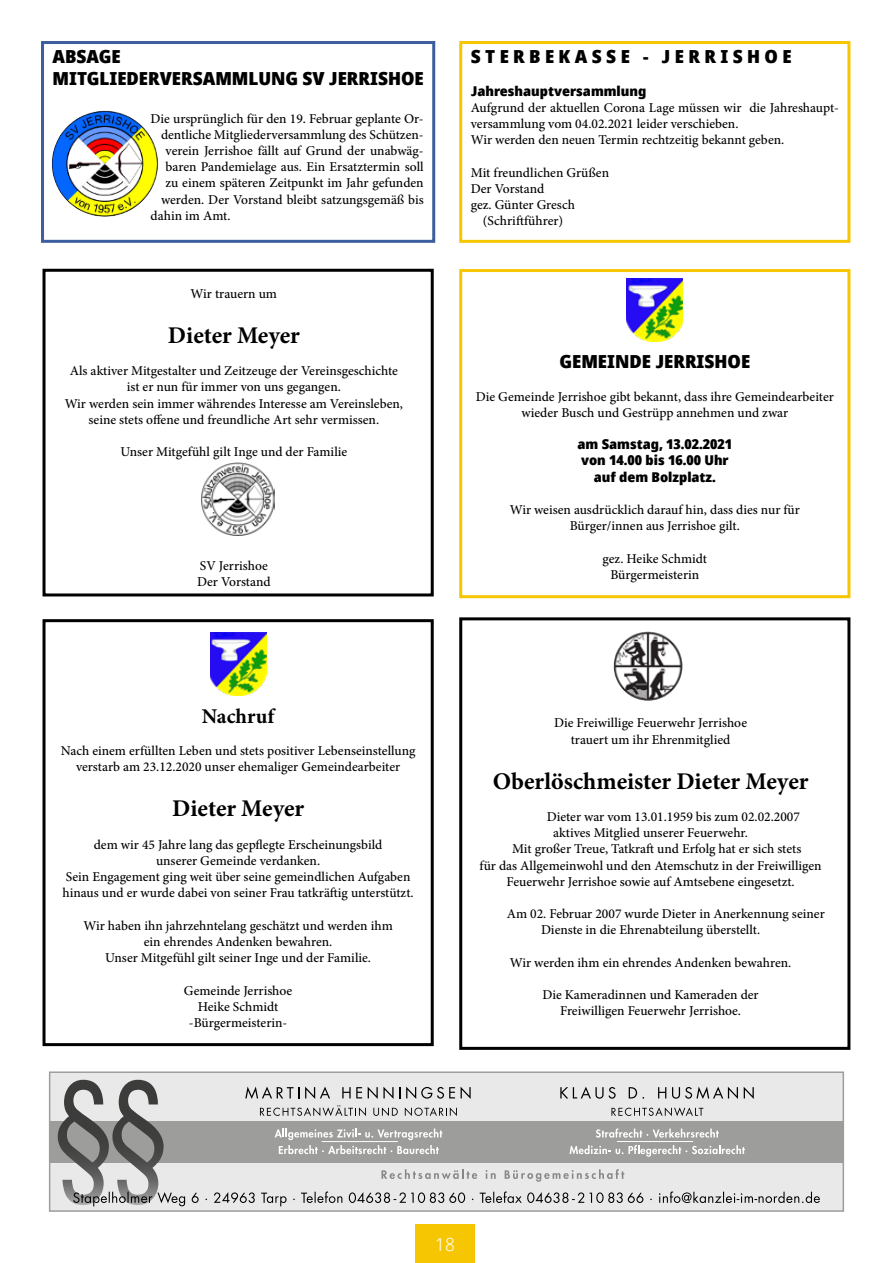
<style>
.page{position:relative;width:893px;height:1263px;background:#fff}
.page>*{position:absolute;margin:0;border:0;box-sizing:border-box;transform-origin:0 0}
.t1{font:700 24px "Minion Pro";color:#000}
.t2{font:700 21px "Minion Pro";color:#000}
.t3{font:900 18px/21.6px "Avrile Sans";color:#000}
.t4{font:300 18px "Avrile Sans";color:#fff}
.t5{font:500 13.5px/16.2px "Minion Pro";color:#000;text-align:center}
.t6{font:900 13.5px/16.2px "Avrile Sans";color:#000;text-align:center}
</style>
<div class="page">
<div style="left:415px;top:1225px;width:60px;height:38px;background:#f7c602"></div>
<div style="left:41px;top:41px;width:394px;height:202px;border:3px solid #3c5e9f"></div>
<div style="left:459px;top:41px;width:391px;height:202px;border:3px solid #f7c602"></div>
<div style="left:459px;top:269px;width:391px;height:329px;border:3px solid #f7c602"></div>
<div style="left:43px;top:619px;width:391px;height:427px;border:3px solid #000"></div>
<div style="left:459px;top:617px;width:391px;height:433px;border:3px solid #000"></div>
<div style="left:43px;top:269px;width:391px;height:327px;border:3px solid #000"></div>
<img style="left:52px;top:111px;width:106px;height:106px;border-radius:53px">
<img style="left:210px;top:632px;width:56px;height:63px">
<img style="left:627px;top:279px;width:56px;height:63px">
<img style="left:613px;top:631px;width:70px;height:70px">
<img style="left:202px;top:463px;width:72px;height:72px">
<div style="left:50px;top:1072px;width:793px;height:139px;background:#e9e9e9"></div>
<div style="left:49px;top:1071px;width:795px;height:141px;border:2px solid #9d9d9c"></div>
<div style="left:49px;top:1121px;width:794px;height:41px;background:#9d9d9c"></div>
<svg style="left:58px;top:1080px;width:762px;height:126px"></svg>
<h3 class="t3" style="left:53px;top:46px;width:373px">ABSAGE<br>MITGLIEDERVERSAMMLUNG SV JERRISHOE</h3>
<p class="t5" style="left:151px;top:110px;width:275px">Die ursprünglich für den 19. Februar geplante Or-</p>
<p class="t5" style="left:161px;top:126px;width:264px">dentliche Mitgliederversammlung des Schützen-</p>
<p class="t5" style="left:166px;top:143px;width:260px">verein Jerrishoe fällt auf Grund der unabwäg-</p>
<p class="t5" style="left:166px;top:159px;width:260px">baren Pandemielage aus. Ein Ersatztermin soll</p>
<p class="t5" style="left:166px;top:175px;width:260px">zu einem späteren Zeitpunkt im Jahr gefunden</p>
<p class="t5" style="left:161px;top:191px;width:264px">werden. Der Vorstand bleibt satzungsgemäß bis</p>
<p class="t5" style="left:151px;top:207px;width:82px">dahin im Amt.</p>
<p class="t5" style="left:191px;top:285px;width:88px">Wir trauern um</p>
<h1 class="t1" style="left:168px;top:318px;width:134px">Dieter Meyer</h1>
<p class="t5" style="left:65px;top:363px;width:340px">Als aktiver Mitgestalter und Zeitzeuge der Vereinsgeschichte ist er nun für immer von uns gegangen.<br>Wir werden sein immer währendes Interesse am Vereinsleben, seine stets offene und freundliche Art sehr vermissen.</p>
<p class="t5" style="left:120px;top:444px;width:228px">Unser Mitgefühl gilt Inge und der Familie</p>
<p class="t5" style="left:197px;top:557px;width:75px;text-align:left">SV Jerrishoe<br>Der Vorstand</p>
<h3 class="t3" style="left:471px;top:46px;width:322px">S T E R B E K A S S E - J E R R I S H O E</h3>
<p class="t6" style="left:471px;top:83px;width:177px">Jahreshauptversammlung</p>
<p class="t5" style="left:471px;top:99px;width:370px;text-align:left">Aufgrund der aktuellen Corona Lage müssen wir die Jahreshaupt&shy;versammlung vom 04.02.2021 leider verschieben.<br>Wir werden den neuen Termin rechtzeitig bekannt geben.</p>
<p class="t5" style="left:471px;top:164px;width:140px">Mit freundlichen Grüßen</p>
<p class="t5" style="left:471px;top:180px;width:75px">Der Vorstand</p>
<p class="t5" style="left:471px;top:197px;width:106px">gez. Günter Gresch</p>
<p class="t5" style="left:483px;top:213px;width:82px">(Schriftführer)</p>
<h3 class="t3" style="left:559px;top:351px;width:192px">GEMEINDE JERRISHOE</h3>
<p class="t5" style="left:476px;top:388px;width:360px">Die Gemeinde Jerrishoe gibt bekannt, dass ihre Gemeindearbeiter wieder Busch und Gestrüpp annehmen und zwar</p>
<p class="t6" style="left:577px;top:436px;width:156px">am Samstag, 13.02.2021 von 14.00 bis 16.00 Uhr auf dem Bolzplatz.</p>
<p class="t5" style="left:510px;top:502px;width:292px">Wir weisen ausdrücklich darauf hin, dass dies nur für<br>Bürger/innen aus Jerrishoe gilt.</p>
<p class="t5" style="left:602px;top:550px;width:106px">gez. Heike Schmidt<br>Bürgermeisterin</p>
<h2 class="t2" style="left:202px;top:701px;width:74px">Nachruf</h2>
<p class="t5" style="left:61px;top:743px;width:356px">Nach einem erfüllten Leben und stets positiver Lebenseinstellung verstarb am 23.12.2020 unser ehemaliger Gemeindearbeiter</p>
<h1 class="t1" style="left:172px;top:792px;width:134px">Dieter Meyer</h1>
<p class="t5" style="left:63px;top:836px;width:353px">dem wir 45 Jahre lang das gepflegte Erscheinungsbild<br>unserer Gemeinde verdanken.<br>Sein Engagement ging weit über seine gemeindlichen Aufgaben hinaus und er wurde dabei von seiner Frau tatkräftig unterstützt.</p>
<p class="t5" style="left:83px;top:917px;width:311px">Wir haben ihn jahrzehntelang geschätzt und werden ihm ein ehrendes Andenken bewahren.<br>Unser Mitgefühl gilt seiner Inge und der Familie.</p>
<p class="t5" style="left:184px;top:982px;width:110px">Gemeinde Jerrishoe<br>Heike Schmidt -Bürgermeisterin-</p>
<p class="t5" style="left:554px;top:715px;width:194px">Die Freiwillige Feuerwehr Jerrishoe trauert um ihr Ehrenmitglied</p>
<h1 class="t1" style="left:493px;top:764px;width:317px">Oberlöschmeister Dieter Meyer</h1>
<p class="t5" style="left:547px;top:809px;width:255px">Dieter war vom 13.01.1959 bis zum 02.02.2007</p>
<p class="t5" style="left:553px;top:825px;width:196px">aktives Mitglied unserer Feuerwehr.</p>
<p class="t5" style="left:512px;top:841px;width:291px">Mit großer Treue, Tatkraft und Erfolg hat er sich stets</p>
<p class="t5" style="left:479px;top:857px;width:344px">für das Allgemeinwohl und den Atemschutz in der Freiwilligen</p>
<p class="t5" style="left:506px;top:873px;width:290px">Feuerwehr Jerrishoe sowie auf Amtsebene eingesetzt.</p>
<p class="t5" style="left:541px;top:906px;width:285px;text-align:left;text-indent:-34px">Am 02. Februar 2007 wurde Dieter in Anerkennung seiner<br>Dienste in die Ehrenabteilung überstellt.</p>
<p class="t5" style="left:510px;top:954px;width:283px">Wir werden ihm ein ehrendes Andenken bewahren.</p>
<p class="t5" style="left:542px;top:987px;width:218px">Die Kameradinnen und Kameraden der<br>Freiwilligen Feuerwehr Jerrishoe.</p>
<h3 class="t4" style="left:435px;top:1232px;width:21px">18</h3>
</div>
